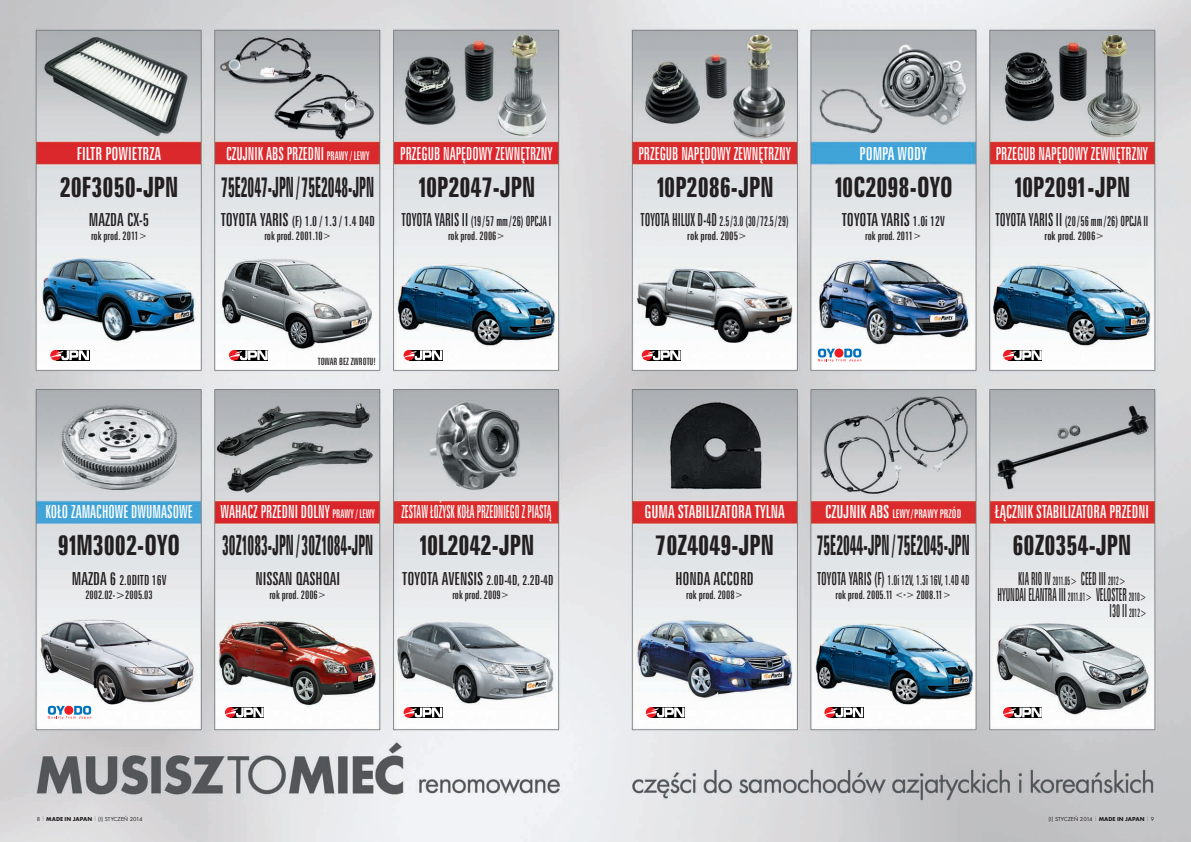
<style>
.page{position:relative;width:1191px;height:842px;background:#fff}
.page>*{position:absolute;margin:0;border:0;box-sizing:border-box;transform-origin:0 0}
.t1{font:700 extra-condensed 28px "Zurich PL";color:#231f20;scale:.9 1}
.t2{font:700 extra-condensed 28px "Zurich PL";color:#231f20;scale:.55 1}
.t3{font:extra-condensed 18px "Zurich PL";color:#fff;scale:.9 1}
.t4{font:extra-condensed 18px "Zurich PL";color:#231f20;scale:.65 1}
.t5{font:extra-condensed 18px "Zurich PL";color:#231f20}
.t6{font:extra-condensed 18px "Zurich PL";color:#fff}
.t7{font:extra-condensed 18px "Zurich PL";color:#fff;scale:.7 1}
.t8{font:extra-condensed 18px "Zurich PL";color:#fff;scale:.95 1}
.t9{font:extra-condensed 14px "Zurich PL";color:#231f20}
.t10{font:extra-condensed 14px "Zurich PL";color:#231f20;scale:.8 1}
.t11{font:extra-condensed 14px "Zurich PL";color:#231f20;scale:.85 1}
.t12{font:extra-condensed 12px "Zurich PL";color:#231f20}
.t13{font:extra-condensed 12px "Zurich PL";color:#231f20;scale:1.05 1}
.t14{font:extra-condensed 12px "Zurich PL";color:#fff}
.t15{font:extra-condensed 10px "Zurich PL";color:#231f20}
.t16{font:6px "Futura TOT";color:#231f20}
.s1{font-size:10px}
.s2{font-size:12px}
.s3{font-size:18px}
.s4{color:#939598}
.s5{font-weight:700}
.s6{font-size:14px}
</style>
<div class="page">
<img style="left:0;top:0;width:1191px;height:842px">
<svg style="left:49px;top:350px;width:41px;height:11px"></svg>
<svg style="left:228px;top:350px;width:40px;height:11px"></svg>
<svg style="left:402px;top:350px;width:41px;height:11px"></svg>
<svg style="left:48px;top:706px;width:43px;height:13px"></svg>
<svg style="left:224px;top:706px;width:41px;height:12px"></svg>
<svg style="left:402px;top:707px;width:41px;height:11px"></svg>
<svg style="left:640px;top:350px;width:41px;height:11px"></svg>
<svg style="left:818px;top:349px;width:43px;height:13px"></svg>
<svg style="left:1002px;top:350px;width:40px;height:11px"></svg>
<svg style="left:644px;top:707px;width:41px;height:11px"></svg>
<svg style="left:823px;top:706px;width:41px;height:12px"></svg>
<svg style="left:1002px;top:707px;width:40px;height:11px"></svg>
<p class="t6" style="left:77px;top:147px;width:86px">FILTR POWIETRZA</p>
<p class="t1" style="left:60px;top:177px;width:133px">20F3050-JPN</p>
<p class="t5" style="left:89px;top:213px;width:62px">MAZDA CX-5</p>
<p class="t12" style="left:91px;top:232px;width:58px">rok prod. 2011<span class="s1">&gt;</span></p>
<p class="t3" style="left:226px;top:147px;width:161px">CZUJNIK ABS PRZEDNI <span class="s2">PRAWY / LEWY</span></p>
<p class="t2" style="left:221px;top:177px;width:280px">75E2047-JPN / 75E2048-JPN</p>
<p class="t9" style="left:221px;top:216px;width:156px"><span class="s3">TOYOTA YARIS</span> (F) 1.0 / 1.3 / 1.4 D4D</p>
<p class="t12" style="left:264px;top:232px;width:68px">rok prod. 2001.10<span class="s1">&gt;</span></p>
<p class="t3" style="left:400px;top:147px;width:171px">PRZEGUB NAP¢DOWY ZEWN¢TRZNY</p>
<p class="t1" style="left:417px;top:177px;width:132px">10P2047-JPN</p>
<p class="t11" style="left:401px;top:216px;width:178px"><span class="s3">TOYOTA YARIS II</span> (19 / 57 mm / 26) OPCJA I</p>
<p class="t12" style="left:448px;top:232px;width:58px">rok prod. 2006<span class="s1">&gt;</span></p>
<p class="t15" style="left:318px;top:357px;width:59px">TOWAR BEZ ZWROTU!</p>
<p class="t3" style="left:45px;top:505px;width:165px">KOŁO ZAMACHOWE DWUMASOWE</p>
<p class="t1" style="left:58px;top:535px;width:137px">91M3002-OYO</p>
<p class="t9" style="left:72px;top:575px;width:96px"><span class="s3">MAZDA 6</span> 2.0DITD 16V</p>
<p class="t12" style="left:85px;top:590px;width:69px">2002.02-&gt;2005.03</p>
<p class="t3" style="left:220px;top:505px;width:173px">WAHACZ PRZEDNI DOLNY <span class="s2">PRAWY / LEWY</span></p>
<p class="t2" style="left:222px;top:535px;width:276px">30Z1083-JPN / 30Z1084-JPN</p>
<p class="t5" style="left:255px;top:572px;width:86px">NISSAN QASHQAI</p>
<p class="t12" style="left:269px;top:590px;width:58px">rok prod. 2006<span class="s1">&gt;</span></p>
<p class="t7" style="left:401px;top:505px;width:216px">ZESTAW ŁO˚YSK KOŁA PRZEDNIEGO Z PIASTÑ</p>
<p class="t1" style="left:418px;top:535px;width:130px">10L2042-JPN</p>
<p class="t9" style="left:402px;top:575px;width:153px"><span class="s3">TOYOTA AVENSIS</span> 2.0D-4D, 2.2D-4D</p>
<p class="t12" style="left:452px;top:590px;width:58px">rok prod. 2009<span class="s1">&gt;</span></p>
<p class="t16" style="left:37px;top:816px;width:107px">8 <span class="s4">|</span> <span class="s5">MADE IN JAPAN</span> <span class="s4">|</span> (I) STYCZEŃ 2014</p>
<p class="t3" style="left:638px;top:147px;width:171px">PRZEGUB NAP¢DOWY ZEWN¢TRZNY</p>
<p class="t1" style="left:655px;top:177px;width:132px">10P2086-JPN</p>
<p class="t10" style="left:640px;top:216px;width:187px"><span class="s3">TOYOTA HILUX D-4D</span> 2.5 / 3.0 (30 / 72.5 / 29)</p>
<p class="t13" style="left:687px;top:232px;width:58px">rok prod. 2005<span class="s1">&gt;</span></p>
<p class="t6" style="left:859px;top:147px;width:69px">POMPA WODY</p>
<p class="t1" style="left:833px;top:177px;width:134px">10C2098-OYO</p>
<p class="t5" style="left:841px;top:213px;width:104px">TOYOTA YARIS <span class="s6">1.0i 12V</span></p>
<p class="t12" style="left:865px;top:232px;width:58px">rok prod. 2011<span class="s1">&gt;</span></p>
<p class="t3" style="left:995px;top:147px;width:171px">PRZEGUB NAP¢DOWY ZEWN¢TRZNY</p>
<p class="t1" style="left:1013px;top:177px;width:131px">10P2091-JPN</p>
<p class="t11" style="left:995px;top:216px;width:181px"><span class="s3">TOYOTA YARIS II</span> (20 / 56 mm / 26) OPCJA II</p>
<p class="t13" style="left:1044px;top:232px;width:58px">rok prod. 2006<span class="s1">&gt;</span></p>
<p class="t6" style="left:644px;top:505px;width:142px">GUMA STABILIZATORA TYLNA</p>
<p class="t1" style="left:655px;top:535px;width:133px">70Z4049-JPN</p>
<p class="t5" style="left:675px;top:572px;width:80px">HONDA ACCORD</p>
<p class="t12" style="left:686px;top:590px;width:58px">rok prod. 2008<span class="s1">&gt;</span></p>
<p class="t14" style="left:825px;top:510px;width:138px"><span class="s3">CZUJNIK ABS</span> LEWY / PRAWY PRZÓD</p>
<p class="t2" style="left:816px;top:535px;width:280px">75E2044-JPN / 75E2045-JPN</p>
<p class="t10" style="left:817px;top:575px;width:192px"><span class="s3">TOYOTA YARIS (F)</span> 1.0i 12V, 1.3i 16V, 1.4D 4D</p>
<p class="t12" style="left:835px;top:590px;width:117px">rok prod. 2005.11 <span class="s1">&lt;</span>-<span class="s1">&gt;</span> 2008.11<span class="s1">&gt;</span></p>
<p class="t8" style="left:995px;top:505px;width:164px">ŁÑCZNIK STABILIZATORA PRZEDNI</p>
<p class="t1" style="left:1012px;top:535px;width:133px">60Z0354-JPN</p>
<p class="t4" style="left:1018px;top:572px;width:166px">KIA RIO IV <span class="s2">2011.05&gt;</span> CEED III <span class="s2">2012&gt;</span></p>
<p class="t4" style="left:997px;top:588px;width:231px">HYUNDAI ELANTRA III <span class="s2">2011.01&gt;</span> VELOSTER <span class="s2">2010&gt;</span></p>
<p class="t4" style="left:1109px;top:604px;width:58px">I30 II <span class="s2">2012&gt;</span></p>
<p class="t16" style="left:1048px;top:816px;width:107px">(I) STYCZEŃ 2014 <span class="s4">|</span> <span class="s5">MADE IN JAPAN</span> <span class="s4">|</span> 9</p>
</div>
